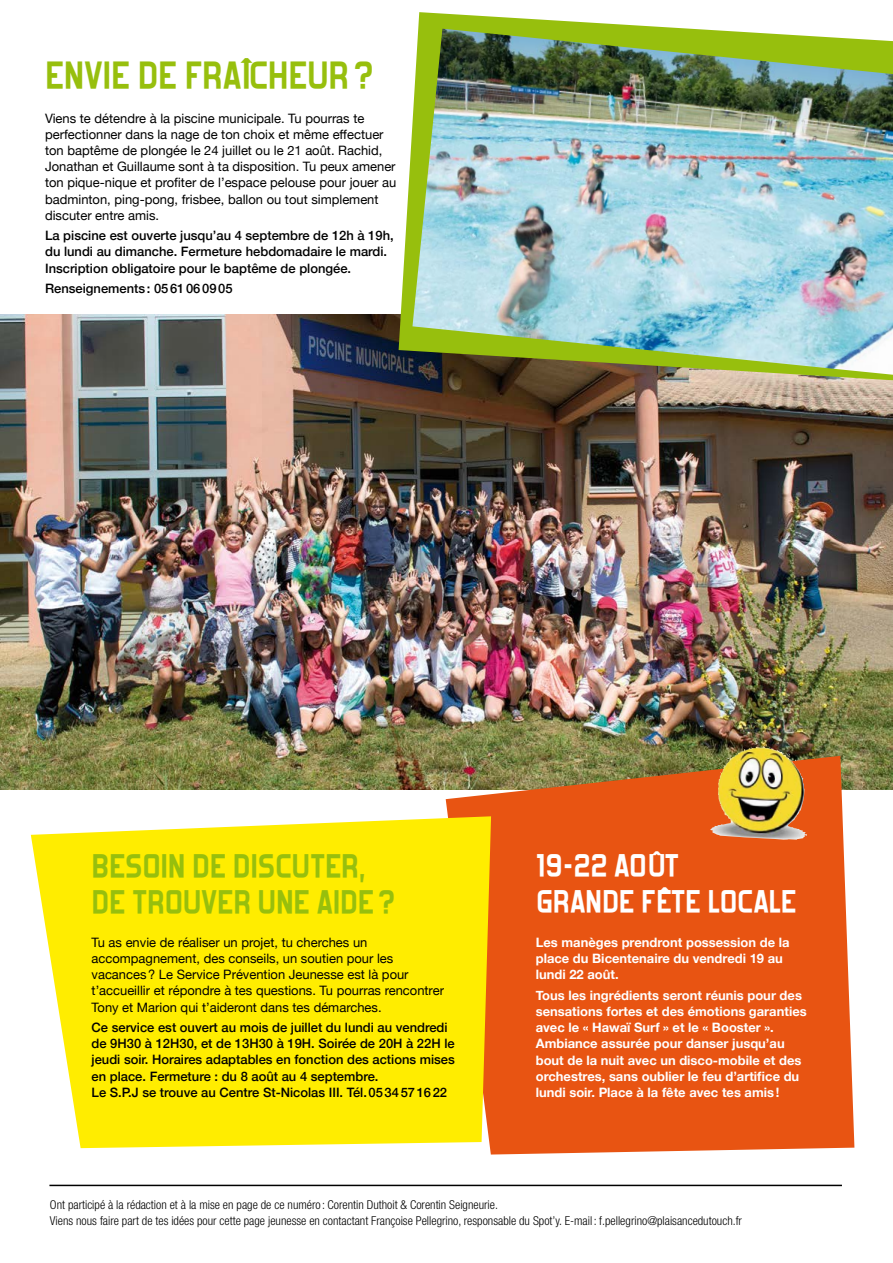
<style>
.page{position:relative;width:893px;height:1263px;background:#fff}
.page>*{position:absolute;margin:0;border:0;box-sizing:border-box;transform-origin:0 0}
.t1{font:700 43.5px "Forgotten Futurist";letter-spacing:-.01em;color:#97bf0d}
.t2{font:700 37.5px/36px "Forgotten Futurist";letter-spacing:-.01em;color:#97bf0d}
.t3{font:700 36px/36px "Forgotten Futurist";letter-spacing:-.01em;color:#fff}
.t4{font:12.9px/16.2px "Helvetica Neue";color:#000}
.t5{font:500 12.9px/16.2px "Helvetica Neue";color:#000}
.t6{font:700 12.9px/16.2px "Helvetica Neue";color:#fff}
.t7{font:300 condensed 12.3px/15.3px "Helvetica Neue";color:#000}
</style>
<div class="page">
<img style="left:0;top:315px;width:893px;height:475px">
<svg style="left:446px;top:756px;width:408px;height:398px;background:#e25b1b"></svg>
<svg style="left:31px;top:816px;width:460px;height:332px;background:#feed16"></svg>
<hr style="left:49px;top:1185px;width:793px;height:1px;background:#000">
<img style="left:710px;top:743px;width:95px;height:97px">
<svg style="left:399px;top:12px;width:494px;height:368px"></svg>
<img style="left:412px;top:29px;width:481px;height:346px">
<h1 class="t1" style="left:45px;top:56px;width:330px">ENVIE DE FRAÎCHEUR?</h1>
<p class="t4" style="left:45px;top:111px;width:353px">Viens te détendre à la piscine municipale. Tu pourras te perfectionner dans la nage de ton choix et même effectuer ton baptême de plongée le 24 juillet ou le 21 août. Rachid, Jonathan et Guillaume sont à ta disposition. Tu peux amener ton pique-nique et profiter de l’espace pelouse pour jouer au badminton, ping-pong, frisbee, ballon ou tout simplement discuter entre amis.</p>
<p class="t5" style="left:45px;top:227px;width:350px">La piscine est ouverte jusqu’au 4 septembre de 12h à 19h, du lundi au dimanche. Fermeture hebdomadaire le mardi.<br>Inscription obligatoire pour le baptême de plongée.</p>
<p class="t5" style="left:45px;top:280px;width:189px">Renseignements: 0561060905</p>
<h2 class="t2" style="left:92px;top:851px;width:305px">BESOIN DE DISCUTER,<br>DE TROUVER UNE AIDE?</h2>
<p class="t4" style="left:92px;top:935px;width:354px">Tu as envie de réaliser un projet, tu cherches un accompagnement, des conseils, un soutien pour les vacances? Le Service Prévention Jeunesse est là pour t’accueillir et répondre à tes questions. Tu pourras rencontrer Tony et Marion qui t’aideront dans tes démarches.</p>
<p class="t5" style="left:92px;top:1019px;width:365px">Ce service est ouvert au mois de juillet du lundi au vendredi de 9H30 à 12H30, et de 13H30 à 19H. Soirée de 20H à 22H le jeudi soir. Horaires adaptables en fonction des actions mises en place. Fermeture : du 8 août au 4 septembre.<br>Le S.P.J se trouve au Centre St-Nicolas III. Tél.0534571622</p>
<h3 class="t3" style="left:536px;top:850px;width:262px">19-22 AOÛT<br>GRANDE FÊTE LOCALE</h3>
<p class="t6" style="left:536px;top:935px;width:255px">Les manèges prendront possession de la place du Bicentenaire du vendredi 19 au lundi 22 août.</p>
<p class="t6" style="left:536px;top:987px;width:272px">Tous les ingrédients seront réunis pour des sensations fortes et des émotions garanties avec le « Hawaï Surf » et le « Booster ».<br>Ambiance assurée pour danser jusqu’au bout de la nuit avec un disco-mobile et des orchestres, sans oublier le feu d’artifice du lundi soir. Place à la fête avec tes amis!</p>
<p class="t7" style="left:50px;top:1197px;width:694px">Ont participé à la rédaction et à la mise en page de ce numéro : Corentin Duthoit &amp; Corentin Seigneurie.<br>Viens nous faire part de tes idées pour cette page jeunesse en contactant Françoise Pellegrino, responsable du Spot’y. E-mail : f.pellegrino@plaisancedutouch.fr</p>
</div>
